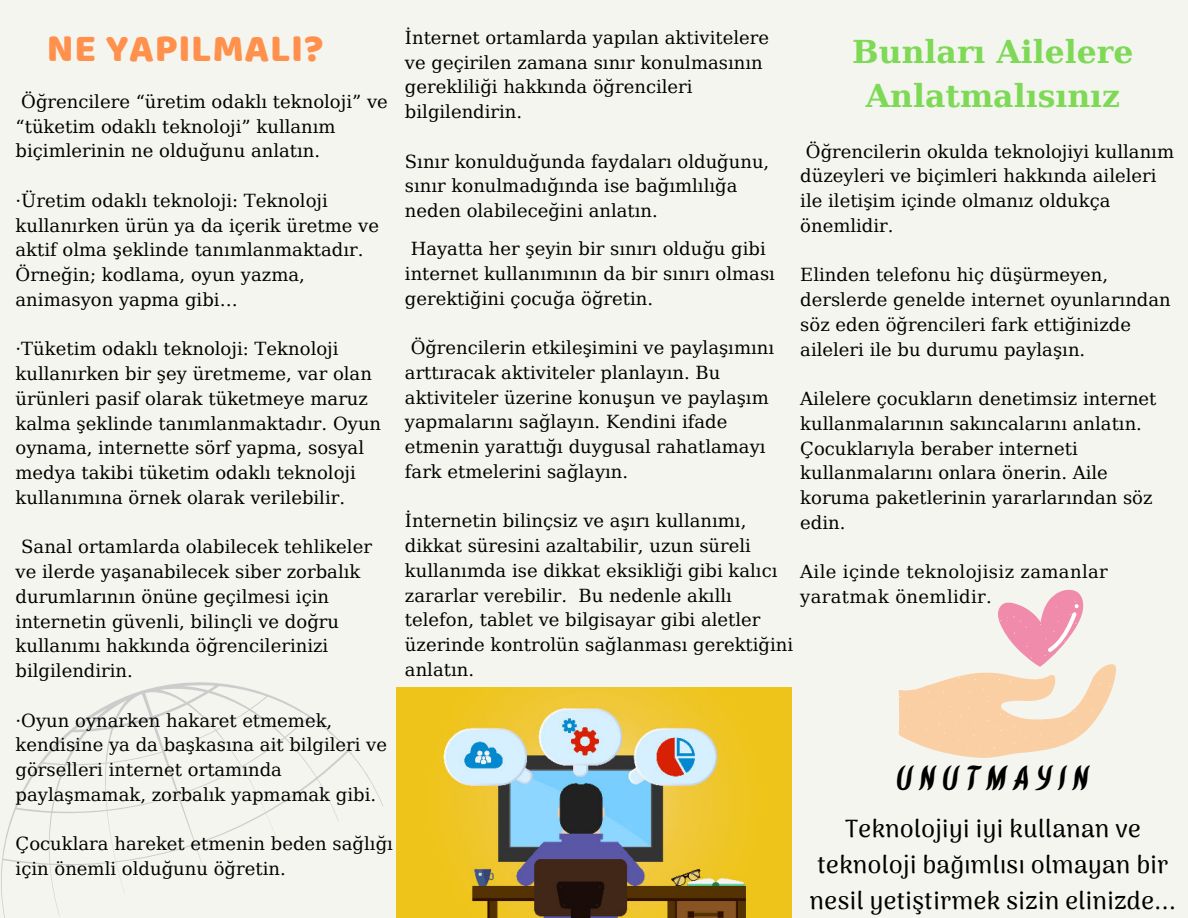
<style>
.page{position:relative;width:1188px;height:918px;background:#f5f5ef}
.page>*{position:absolute;margin:0;border:0;box-sizing:border-box;transform-origin:0 0}
.t1{font:39.45px "Baloo";letter-spacing:.02em;color:#ff914d}
.t2{font:italic 36.9px "Kawit Free";letter-spacing:.17em;color:#000}
.t3{font:700 31.5px/43.8px "DejaVu Serif";color:#7ed957;text-align:center}
.t4{font:500 24.6px/36px "Arima Madurai";letter-spacing:.02em;color:#000;text-align:center}
.t5{font:18px/24.8px "DejaVu Serif";color:#000}
.t6{font:18px/24.8px "DejaVu Serif";letter-spacing:.02em;color:#000}
</style>
<div class="page">
<svg style="left:899px;top:589px;width:217px;height:169px"></svg>
<svg style="left:1px;top:682px;width:382px;height:236px"></svg>
<img style="left:396px;top:688px;width:396px;height:230px">
<h1 class="t1" style="left:47px;top:25px;width:278px">NE YAPILMALI?</h1>
<p class="t5" style="left:405px;top:25px;width:366px">İnternet ortamlarda yapılan aktivitelere ve geçirilen zamana sınır konulmasının gerekliliği hakkında öğrencileri bilgilendirin.</p>
<p class="t5" style="left:405px;top:148px;width:366px">Sınır konulduğunda faydaları olduğunu, sınır konulmadığında ise bağımlılığa neden olabileceğini anlatın.</p>
<p class="t5" style="left:405px;top:236px;width:372px;text-indent:6px">Hayatta her şeyin bir sınırı olduğu gibi internet kullanımının da bir sınırı olması gerektiğini çocuğa öğretin.</p>
<p class="t5" style="left:405px;top:335px;width:371px;text-indent:6px">Öğrencilerin etkileşimini ve paylaşımını arttıracak aktiviteler planlayın. Bu aktiviteler üzerine konuşun ve paylaşım yapmalarını sağlayın. Kendini ifade etmenin yarattığı duygusal rahatlamayı fark etmelerini sağlayın.</p>
<p class="t5" style="left:405px;top:508px;width:390px">İnternetin bilinçsiz ve aşırı kullanımı, dikkat süresini azaltabilir, uzun süreli kullanımda ise dikkat eksikliği gibi kalıcı zararlar verebilir. Bu nedenle akıllı telefon, tablet ve bilgisayar gibi aletler üzerinde kontrolün sağlanması gerektiğini anlatın.</p>
<h3 class="t3" style="left:852px;top:30px;width:283px">Bunları Ailelere<br>Anlatmalısınız</h3>
<p class="t5" style="left:800px;top:138px;width:375px;text-indent:6px">Öğrencilerin okulda teknolojiyi kullanım düzeyleri ve biçimleri hakkında aileleri ile iletişim içinde olmanız oldukça önemlidir.</p>
<p class="t5" style="left:800px;top:262px;width:372px">Elinden telefonu hiç düşürmeyen, derslerde genelde internet oyunlarından söz eden öğrencileri fark ettiğinizde aileleri ile bu durumu paylaşın.</p>
<p class="t5" style="left:800px;top:386px;width:358px">Ailelere çocukların denetimsiz internet kullanmalarının sakıncalarını anlatın.<br>Çocuklarıyla beraber interneti kullanmalarını onlara önerin. Aile koruma paketlerinin yararlarından söz edin.</p>
<p class="t6" style="left:800px;top:559px;width:309px">Aile içinde teknolojisiz zamanlar yaratmak önemlidir.</p>
<p class="t5" style="left:16px;top:89px;width:374px;text-indent:6px">Öğrencilere “üretim odaklı teknoloji” ve “tüketim odaklı teknoloji” kullanım biçimlerinin ne olduğunu anlatın.</p>
<p class="t5" style="left:16px;top:188px;width:365px">·Üretim odaklı teknoloji: Teknoloji kullanırken ürün ya da içerik üretme ve aktif olma şeklinde tanımlanmaktadır.<br>Örneğin; kodlama, oyun yazma, animasyon yapma gibi…</p>
<p class="t5" style="left:16px;top:336px;width:367px">·Tüketim odaklı teknoloji: Teknoloji kullanırken bir şey üretmeme, var olan ürünleri pasif olarak tüketmeye maruz kalma şeklinde tanımlanmaktadır. Oyun oynama, internette sörf yapma, sosyal medya takibi tüketim odaklı teknoloji kullanımına örnek olarak verilebilir.</p>
<p class="t5" style="left:16px;top:534px;width:358px;text-indent:6px">Sanal ortamlarda olabilecek tehlikeler ve ilerde yaşanabilecek siber zorbalık durumlarının önüne geçilmesi için internetin güvenli, bilinçli ve doğru kullanımı hakkında öğrencilerinizi bilgilendirin.</p>
<p class="t5" style="left:16px;top:708px;width:373px">·Oyun oynarken hakaret etmemek, kendisine ya da başkasına ait bilgileri ve görselleri internet ortamında paylaşmamak, zorbalık yapmamak gibi.</p>
<p class="t5" style="left:16px;top:831px;width:379px">Çocuklara hareket etmenin beden sağlığı için önemli olduğunu öğretin.</p>
<h2 class="t2" style="left:896px;top:759px;width:195px">UNUTMAYIN</h2>
<h3 class="t4" style="left:810px;top:811px;width:367px">Teknolojiyi iyi kullanan ve teknoloji bağımlısı olmayan bir nesil yetiştirmek sizin elinizde...</h3>
</div>
